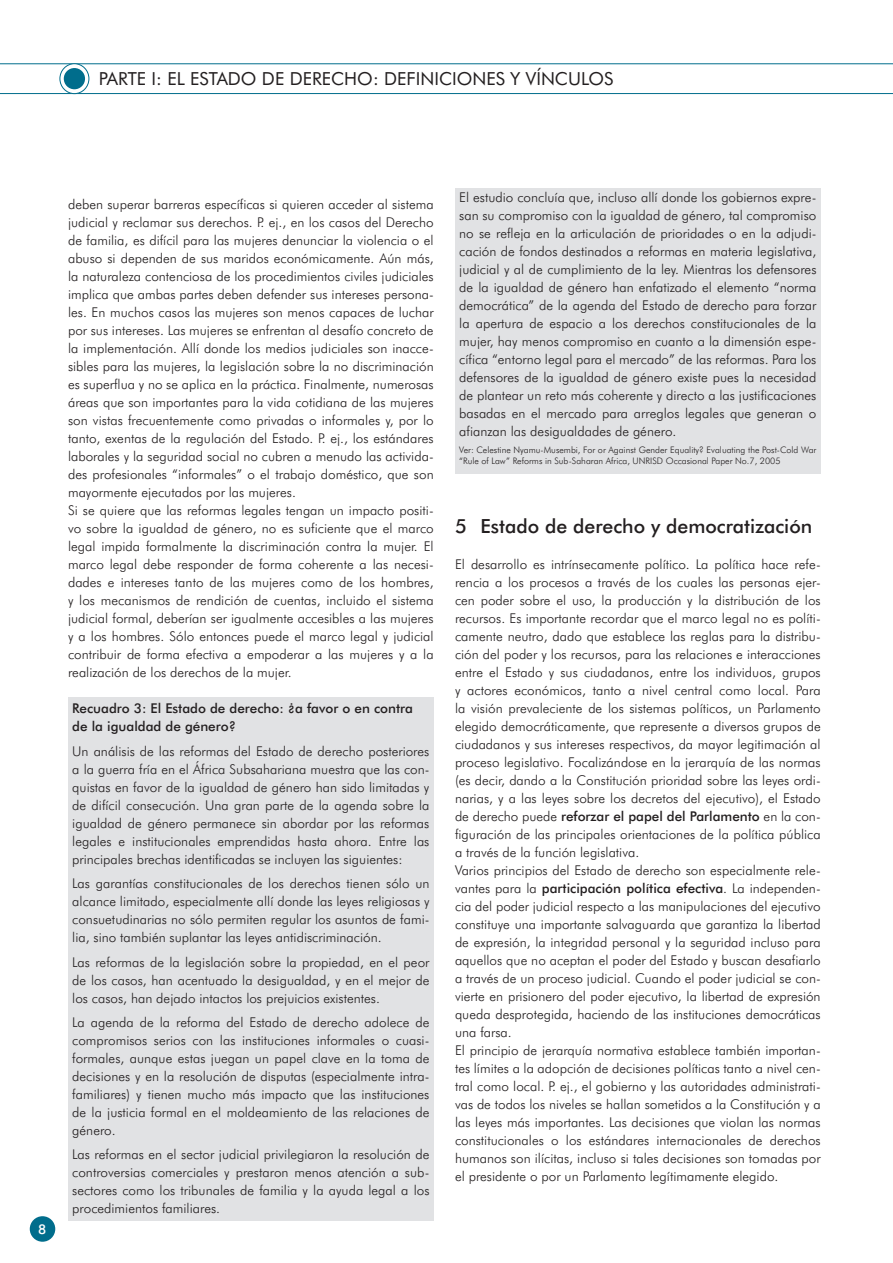
<style>
.page{position:relative;width:893px;height:1263px;background:#fff}
.page>*{position:absolute;margin:0;border:0;box-sizing:border-box;transform-origin:0 0}
._5_Chapo{font:500 19.5px "Futura BT";color:#231f20}
._5_titel{font:18px "Futura BT";color:#231f20}
._6_Texte_courant{font:300 13.5px/18px "Futura BT";color:#231f20;text-align:justify}
._6_Texte_cour_Box{font:300 13.5px/18px "Futura BT";color:#231f20;text-align:justify}
._6_Texte_cour_Box_Al{font:500 13.5px/18px "Futura BT";color:#231f20}
.t1{font:500 13.5px "Futura BT";color:#fff}
.kleinst{font:300 9px/10.8px "Futura BT";color:#231f20}
.s1{font-weight:500}
</style>
<div class="page">
<div style="left:455px;top:188px;width:366px;height:285px;background:#e1e2e4"></div>
<div style="left:68px;top:697px;width:366px;height:523px;background:#e1e2e4"></div>
<hr style="left:0;top:63px;width:893px;height:1px;background:#006d8c">
<hr style="left:0;top:93px;width:893px;height:1px;background:#006d8c">
<svg style="left:60px;top:64px;width:29px;height:30px"></svg>
<div style="left:60px;top:63px;width:29px;height:31px;border:1px solid #006d8c;border-radius:50%"></div>
<div style="left:64px;top:68px;width:21px;height:21px;background:#006d8c;border-radius:50%"></div>
<div style="left:30px;top:1216px;width:25px;height:26px;background:#006d8c;border-radius:50%"></div>
<p class="_5_titel" style="left:99px;top:68px;width:514px">PARTE I : EL ESTADO DE DERECHO: DEFINICIONES Y VÍNCULOS</p>
<p class="t1" style="left:38px;top:1221px;width:10px">8</p>
<p class="_6_Texte_courant" style="left:68px;top:195px;width:367px">deben superar barreras específicas si quieren acceder al sistema judicial y reclamar sus derechos. P. ej., en los casos del Derecho de familia, es difícil para las mujeres denunciar la violencia o el abuso si dependen de sus maridos económicamente. Aún más, la naturaleza contenciosa de los procedimientos civiles judiciales implica que ambas partes deben defender sus intereses persona&shy;les. En muchos casos las mujeres son menos capaces de luchar por sus intereses. Las mujeres se enfrentan al desafío concreto de la implementación. Allí donde los medios judiciales son inacce&shy;sibles para las mujeres, la legislación sobre la no discriminación es superflua y no se aplica en la práctica. Finalmente, numerosas áreas que son importantes para la vida cotidiana de las mujeres son vistas frecuentemente como privadas o informales y, por lo tanto, exentas de la regulación del Estado. P. ej., los estándares laborales y la seguridad social no cubren a menudo las activida&shy;des profesionales “informales” o el trabajo doméstico, que son mayormente ejecutados por las mujeres.</p>
<p class="_6_Texte_courant" style="left:68px;top:501px;width:367px">Si se quiere que las reformas legales tengan un impacto positi&shy;vo sobre la igualdad de género, no es suficiente que el marco legal impida formalmente la discriminación contra la mujer. El marco legal debe responder de forma coherente a las necesi&shy;dades e intereses tanto de las mujeres como de los hombres, y los mecanismos de rendición de cuentas, incluido el sistema judicial formal, deberían ser igualmente accesibles a las mujeres y a los hombres. Sólo entonces puede el marco legal y judicial contribuir de forma efectiva a empoderar a las mujeres y a la realización de los derechos de la mujer.</p>
<p class="_6_Texte_cour_Box_Al" style="left:72px;top:699px;width:342px">Recuadro 3: El Estado de derecho: ¿a favor o en contra de la igualdad de género?</p>
<p class="_6_Texte_cour_Box" style="left:72px;top:742px;width:359px">Un análisis de las reformas del Estado de derecho posteriores a la guerra fría en el África Subsahariana muestra que las con&shy;quistas en favor de la igualdad de género han sido limitadas y de difícil consecución. Una gran parte de la agenda sobre la igualdad de género permanece sin abordar por las reformas legales e institucionales emprendidas hasta ahora. Entre las principales brechas identificadas se incluyen las siguientes:</p>
<p class="_6_Texte_cour_Box" style="left:72px;top:874px;width:359px">Las garantías constitucionales de los derechos tienen sólo un alcance limitado, especialmente allí donde las leyes religiosas y consuetudinarias no sólo permiten regular los asuntos de fami&shy;lia, sino también suplantar las leyes antidiscriminación.</p>
<p class="_6_Texte_cour_Box" style="left:72px;top:953px;width:359px">Las reformas de la legislación sobre la propiedad, en el peor de los casos, han acentuado la desigualdad, y en el mejor de los casos, han dejado intactos los prejuicios existentes.</p>
<p class="_6_Texte_cour_Box" style="left:72px;top:1013px;width:359px">La agenda de la reforma del Estado de derecho adolece de compromisos serios con las instituciones informales o cuasi&shy;formales, aunque estas juegan un papel clave en la toma de decisiones y en la resolución de disputas (especialmente intra&shy;familiares) y tienen mucho más impacto que las instituciones de la justicia formal en el moldeamiento de las relaciones de género.</p>
<p class="_6_Texte_cour_Box" style="left:72px;top:1145px;width:359px">Las reformas en el sector judicial privilegiaron la resolución de controversias comerciales y prestaron menos atención a sub&shy;sectores como los tribunales de familia y la ayuda legal a los procedimientos familiares.</p>
<p class="_6_Texte_cour_Box" style="left:459px;top:188px;width:359px">El estudio concluía que, incluso allí donde los gobiernos expre&shy;san su compromiso con la igualdad de género, tal compromiso no se refleja en la articulación de prioridades o en la adjudi&shy;cación de fondos destinados a reformas en materia legislativa, judicial y al de cumplimiento de la ley. Mientras los defensores de la igualdad de género han enfatizado el elemento “norma democrática” de la agenda del Estado de derecho para forzar la apertura de espacio a los derechos constitucionales de la mujer, hay menos compromiso en cuanto a la dimensión espe&shy;cífica “entorno legal para el mercado” de las reformas. Para los defensores de la igualdad de género existe pues la necesidad de plantear un reto más coherente y directo a las justificaciones basadas en el mercado para arreglos legales que generan o afianzan las desigualdades de género.</p>
<p class="kleinst" style="left:459px;top:444px;width:359px">Ver: Celestine Nyamu-Musembi, For or Against Gender Equality? Evaluating the Post-Cold War “Rule of Law” Reforms in Sub-Saharan Africa, UNRISD Occasional Paper No.7, 2005</p>
<p class="_5_Chapo" style="left:455px;top:515px;width:359px">5 Estado de derecho y democratización</p>
<p class="_6_Texte_courant" style="left:455px;top:555px;width:367px">El desarrollo es intrínsecamente político. La política hace refe&shy;rencia a los procesos a través de los cuales las personas ejer&shy;cen poder sobre el uso, la producción y la distribución de los recursos. Es importante recordar que el marco legal no es políti&shy;camente neutro, dado que establece las reglas para la distribu&shy;ción del poder y los recursos, para las relaciones e interacciones entre el Estado y sus ciudadanos, entre los individuos, grupos y actores económicos, tanto a nivel central como local. Para la visión prevaleciente de los sistemas políticos, un Parlamento elegido democráticamente, que represente a diversos grupos de ciudadanos y sus intereses respectivos, da mayor legitimación al proceso legislativo. Focalizándose en la jerarquía de las normas (es decir, dando a la Constitución prioridad sobre las leyes ordi&shy;narias, y a las leyes sobre los decretos del ejecutivo), el Estado de derecho puede <span class="s1">reforzar el papel del Parlamento</span> en la con&shy;figuración de las principales orientaciones de la política pública a través de la función legislativa.</p>
<p class="_6_Texte_courant" style="left:455px;top:861px;width:367px">Varios principios del Estado de derecho son especialmente rele&shy;vantes para la <span class="s1">participación política efectiva</span>. La independen&shy;cia del poder judicial respecto a las manipulaciones del ejecutivo constituye una importante salvaguarda que garantiza la libertad de expresión, la integridad personal y la seguridad incluso para aquellos que no aceptan el poder del Estado y buscan desafiarlo a través de un proceso judicial. Cuando el poder judicial se con&shy;vierte en prisionero del poder ejecutivo, la libertad de expresión queda desprotegida, haciendo de las instituciones democráticas una farsa.</p>
<p class="_6_Texte_courant" style="left:455px;top:1041px;width:367px">El principio de jerarquía normativa establece también importan&shy;tes límites a la adopción de decisiones políticas tanto a nivel cen&shy;tral como local. P. ej., el gobierno y las autoridades administrati&shy;vas de todos los niveles se hallan sometidos a la Constitución y a las leyes más importantes. Las decisiones que violan las normas constitucionales o los estándares internacionales de derechos humanos son ilícitas, incluso si tales decisiones son tomadas por el presidente o por un Parlamento legítimamente elegido.</p>
</div>
